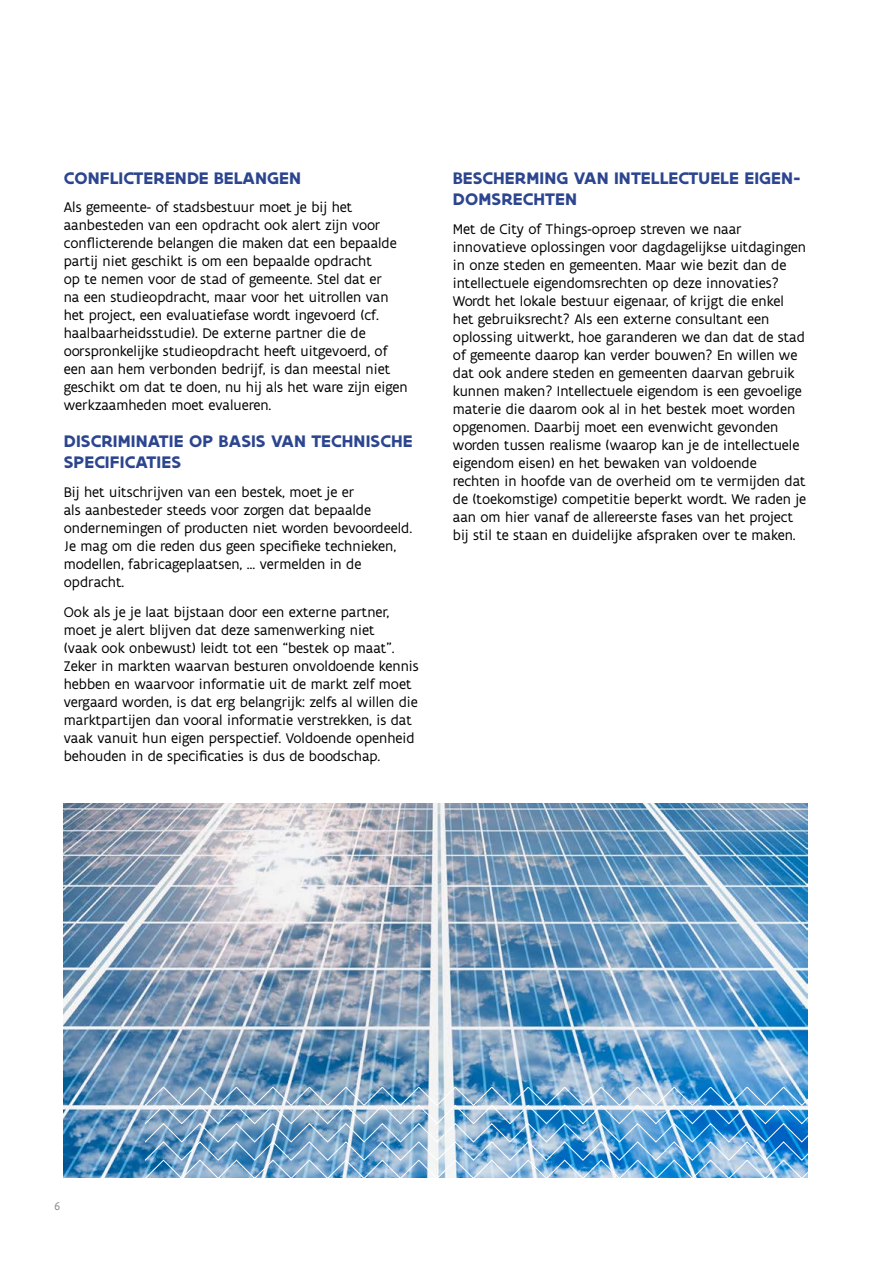
<style>
.page{position:relative;width:893px;height:1263px;background:#fff}
.page>*{position:absolute;margin:0;border:0;box-sizing:border-box;transform-origin:0 0}
.H2_-_Tussentitel{font:700 18px/21.6px "Flanders Art Sans";letter-spacing:.005em;color:#2c458f}
.Copy{font:15px/18px "Flanders Art Sans";color:#000}
.t1{font:12px "Flanders Art Sans";color:#878787}
</style>
<div class="page">
<img style="left:64px;top:804px;width:744px;height:374px">
<img style="left:145px;top:1087px;width:663px;height:91px">
<p class="H2_-_Tussentitel" style="left:64px;top:167px;width:239px">CONFLICTERENDE BELANGEN</p>
<p class="Copy" style="left:64px;top:199px;width:345px">Als gemeente- of stadsbestuur moet je bij het aanbesteden van een opdracht ook alert zijn voor conflicterende belangen die maken dat een bepaalde partij niet geschikt is om een bepaalde opdracht<br>op te nemen voor de stad of gemeente. Stel dat er<br>na een studieopdracht, maar voor het uitrollen van het project, een evaluatiefase wordt ingevoerd (cf. haalbaarheidsstudie). De externe partner die de oorspronkelijke studieopdracht heeft uitgevoerd, of een aan hem verbonden bedrijf, is dan meestal niet geschikt om dat te doen, nu hij als het ware zijn eigen werkzaamheden moet evalueren.</p>
<p class="H2_-_Tussentitel" style="left:64px;top:430px;width:350px">DISCRIMINATIE OP BASIS VAN TECHNISCHE<br>SPECIFICATIES</p>
<p class="Copy" style="left:64px;top:483px;width:350px">Bij het uitschrijven van een bestek, moet je er<br>als aanbesteder steeds voor zorgen dat bepaalde ondernemingen of producten niet worden bevoordeeld.<br>Je mag om die reden dus geen specifieke technieken, modellen, fabricageplaatsen, … vermelden in de opdracht.</p>
<p class="Copy" style="left:64px;top:603px;width:357px">Ook als je je laat bijstaan door een externe partner, moet je alert blijven dat deze samenwerking niet<br>(vaak ook onbewust) leidt tot een “bestek op maat”.<br>Zeker in markten waarvan besturen onvoldoende kennis hebben en waarvoor informatie uit de markt zelf moet vergaard worden, is dat erg belangrijk: zelfs al willen die marktpartijen dan vooral informatie verstrekken, is dat vaak vanuit hun eigen perspectief. Voldoende openheid behouden in de specificaties is dus de boodschap.</p>
<p class="H2_-_Tussentitel" style="left:453px;top:167px;width:349px">BESCHERMING VAN INTELLECTUELE EIGEN-<br>DOMSRECHTEN</p>
<p class="Copy" style="left:453px;top:220px;width:355px">Met de City of Things-oproep streven we naar innovatieve oplossingen voor dagdagelijkse uitdagingen in onze steden en gemeenten. Maar wie bezit dan de intellectuele eigendomsrechten op deze innovaties?<br>Wordt het lokale bestuur eigenaar, of krijgt die enkel het gebruiksrecht? Als een externe consultant een oplossing uitwerkt, hoe garanderen we dan dat de stad of gemeente daarop kan verder bouwen? En willen we dat ook andere steden en gemeenten daarvan gebruik kunnen maken? Intellectuele eigendom is een gevoelige materie die daarom ook al in het bestek moet worden opgenomen. Daarbij moet een evenwicht gevonden worden tussen realisme (waarop kan je de intellectuele eigendom eisen) en het bewaken van voldoende rechten in hoofde van de overheid om te vermijden dat de (toekomstige) competitie beperkt wordt. We raden je aan om hier vanaf de allereerste fases van het project bij stil te staan en duidelijke afspraken over te maken.</p>
<p class="t1" style="left:55px;top:1199px;width:7px">6</p>
</div>
